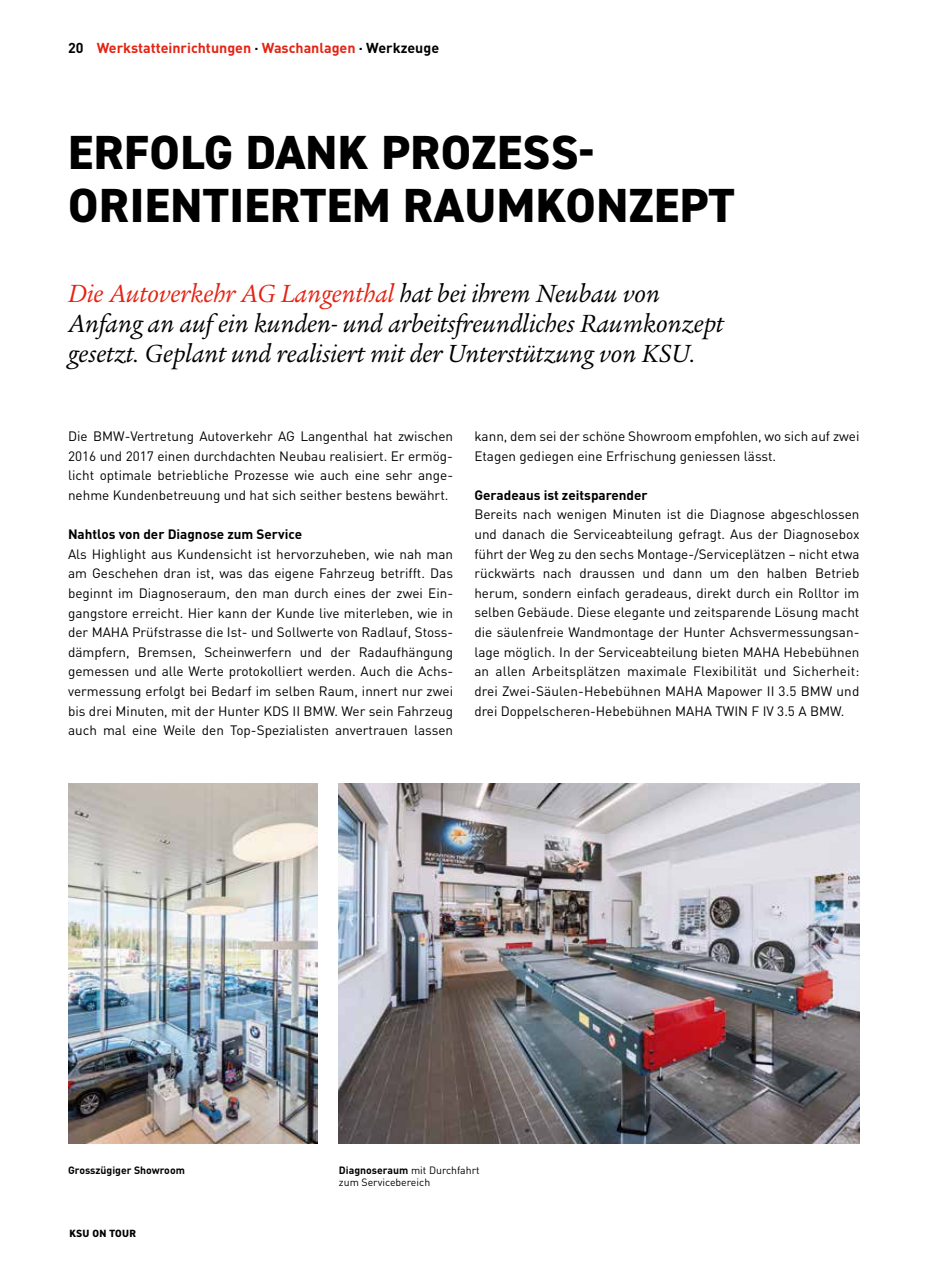
<style>
.page{position:relative;width:936px;height:1263px;background:#fff}
.page>*{position:absolute;margin:0;border:0;box-sizing:border-box;transform-origin:0 0}
.t1{font:800 48px/52.5px "DIN2014";letter-spacing:.01em;color:#000}
.t2{font:italic 27px/30px "Legacy Serif Std";color:#000}
.t3{font:700 14.25px "DIN";color:#e42313}
.t4{font:13.5px/19.6px "DIN";color:#000}
.t5{font:700 13.5px "DIN";color:#000}
.t6{font:10.5px/12.8px "DIN";color:#000}
.t7{font:700 10.5px "DIN";color:#000}
.t8{font:800 10.5px "DIN2014";letter-spacing:.02em;color:#000}
.s1{color:#000}
.s2{color:#e42313}
.s3{font-weight:700}
</style>
<div class="page">
<img style="left:339px;top:783px;width:520px;height:361px">
<img style="left:68px;top:783px;width:249px;height:361px">
<p class="t3" style="left:68px;top:39px;width:372px"><span class="s1">20</span> Werkstatteinrichtungen <span class="s1">·</span> Waschanlagen <span class="s1">· Werkzeuge</span></p>
<h1 class="t1" style="left:68px;top:126px;width:668px">ERFOLG DANK PROZESS-<br>ORIENTIERTEM RAUMKONZEPT</h1>
<h2 class="t2" style="left:68px;top:279px;width:657px"><span class="s2">Die Autoverkehr AG Langenthal</span> hat bei ihrem Neubau von<br>Anfang an auf ein kunden- und arbeitsfreundliches Raumkonzept gesetzt. Geplant und realisiert mit der Unterstützung von KSU.</h2>
<p class="t4" style="left:68px;top:426px;width:386px">Die BMW-Vertretung Autoverkehr AG Langenthal hat zwischen 2016 und 2017 einen durchdachten Neubau realisiert. Er ermög&shy;licht optimale betriebliche Prozesse wie auch eine sehr ange&shy;nehme Kundenbetreuung und hat sich seither bestens bewährt.</p>
<p class="t5" style="left:68px;top:525px;width:235px">Nahtlos von der Diagnose zum Service</p>
<p class="t4" style="left:68px;top:544px;width:386px;text-align:justify">Als Highlight aus Kundensicht ist hervorzuheben, wie nah man am Geschehen dran ist, was das eigene Fahrzeug betrifft. Das beginnt im Diagnoseraum, den man durch eines der zwei Ein&shy;gangstore erreicht. Hier kann der Kunde live miterleben, wie in der MAHA Prüfstrasse die Ist- und Sollwerte von Radlauf, Stoss&shy;dämpfern, Bremsen, Scheinwerfern und der Radaufhängung gemessen und alle Werte protokolliert werden. Auch die Achs&shy;vermessung erfolgt bei Bedarf im selben Raum, innert nur zwei bis drei Minuten, mit der Hunter KDS II BMW. Wer sein Fahrzeug auch mal eine Weile den Top-Spezialisten anvertrauen lassen</p>
<p class="t4" style="left:474px;top:426px;width:386px">kann, dem sei der schöne Showroom empfohlen, wo sich auf zwei<br>Etagen gediegen eine Erfrischung geniessen lässt.</p>
<p class="t5" style="left:474px;top:486px;width:175px">Geradeaus ist zeitsparender</p>
<p class="t4" style="left:474px;top:504px;width:386px;text-align:justify">Bereits nach wenigen Minuten ist die Diagnose abgeschlossen und danach die Serviceabteilung gefragt. Aus der Diagnosebox führt der Weg zu den sechs Montage-/Serviceplätzen – nicht etwa rückwärts nach draussen und dann um den halben Betrieb herum, sondern einfach geradeaus, direkt durch ein Rolltor im selben Gebäude. Diese elegante und zeitsparende Lösung macht die säulenfreie Wandmontage der Hunter Achsvermessungsan&shy;lage möglich. In der Serviceabteilung bieten MAHA Hebebühnen an allen Arbeitsplätzen maximale Flexibilität und Sicherheit: drei Zwei-Säulen-Hebebühnen MAHA Mapower II 3.5 BMW und drei Doppelscheren-Hebebühnen MAHA TWIN F IV 3.5 A BMW.</p>
<p class="t7" style="left:68px;top:1163px;width:118px">Grosszügiger Showroom</p>
<p class="t8" style="left:69px;top:1226px;width:68px">KSU ON TOUR</p>
<p class="t6" style="left:339px;top:1163px;width:142px"><span class="s3">Diagnoseraum</span> mit Durchfahrt zum Servicebereich</p>
</div>
